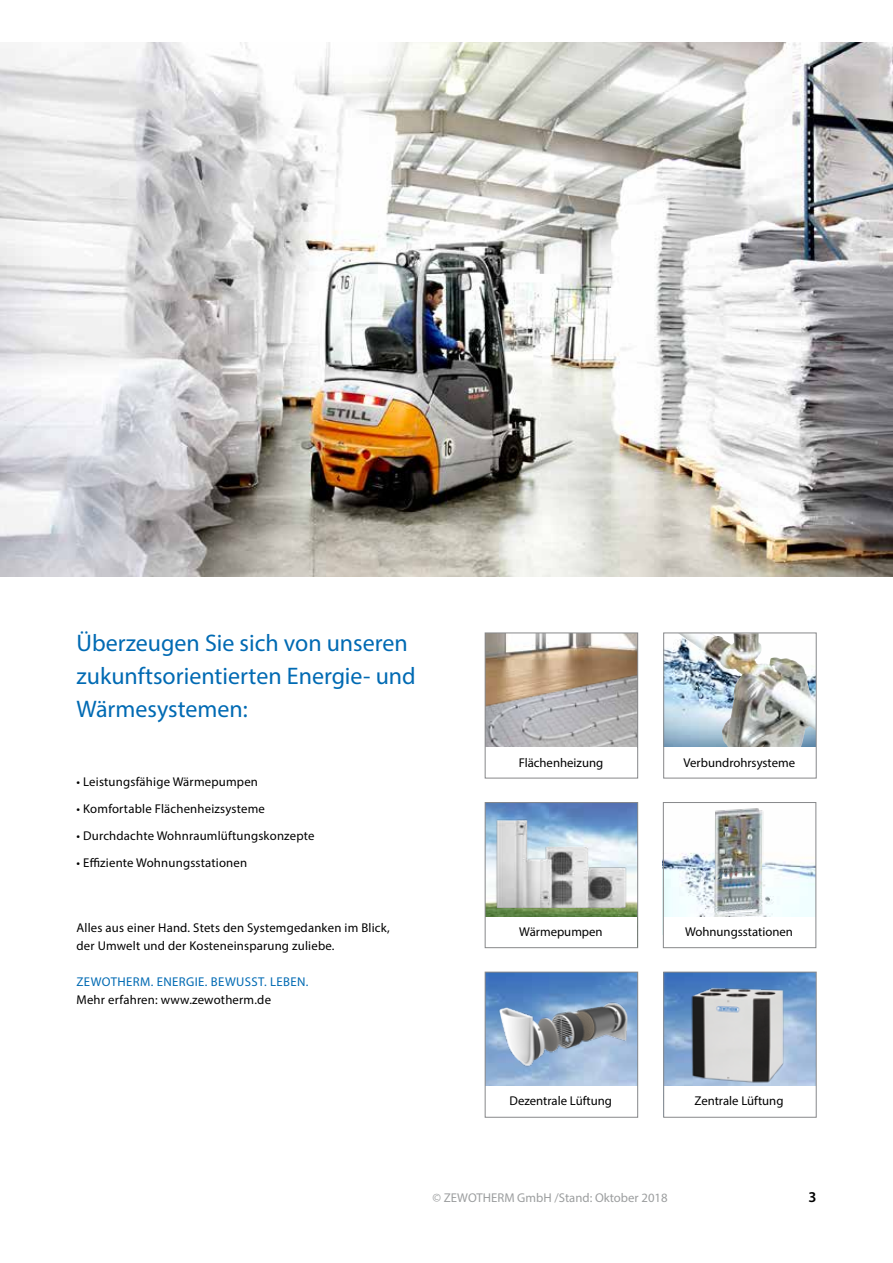
<style>
.page{position:relative;width:893px;height:1263px;background:#fff}
.page>*{position:absolute;margin:0;border:0;box-sizing:border-box;transform-origin:0 0}
.t1{font:24px/33px "Myriad Pro";color:#006ab3}
.t2{font:600 15px "Myriad Pro";color:#000}
.t3{font:12.75px/18px "Myriad Pro";letter-spacing:.015em;color:#000}
.t4{font:12.75px "Myriad Pro";color:#9c9e9f}
.t5{font:12.75px "Myriad Pro";letter-spacing:.03em;color:#006ab3}
</style>
<div class="page">
<img style="left:0;top:43px;width:893px;height:533px">
<img style="left:665px;top:857px;width:149px;height:60px">
<img style="left:678px;top:808px;width:119px;height:109px">
<div style="left:663px;top:802px;width:153px;height:146px;border:1px solid #87888a"></div>
<img style="left:487px;top:804px;width:149px;height:113px">
<img style="left:489px;top:811px;width:147px;height:97px">
<div style="left:485px;top:802px;width:153px;height:146px;border:1px solid #87888a"></div>
<img style="left:487px;top:634px;width:149px;height:37px">
<img style="left:487px;top:671px;width:149px;height:76px">
<div style="left:485px;top:632px;width:153px;height:146px;border:1px solid #87888a"></div>
<img style="left:665px;top:640px;width:150px;height:107px">
<img style="left:678px;top:634px;width:127px;height:113px">
<div style="left:663px;top:632px;width:154px;height:146px;border:1px solid #87888a"></div>
<img style="left:487px;top:974px;width:149px;height:112px">
<img style="left:489px;top:992px;width:147px;height:83px">
<div style="left:485px;top:972px;width:153px;height:146px;border:1px solid #87888a"></div>
<img style="left:665px;top:974px;width:150px;height:112px">
<img style="left:665px;top:979px;width:150px;height:104px">
<img style="left:686px;top:984px;width:102px;height:101px">
<div style="left:663px;top:972px;width:154px;height:146px;border:1px solid #87888a"></div>
<h1 class="t1" style="left:77px;top:626px;width:341px">Überzeugen Sie sich von unseren zukunftsorientierten Energie- und<br>Wärmesystemen:</h1>
<p class="t3" style="left:77px;top:772px;width:183px">• Leistungsfähige Wärmepumpen</p>
<p class="t3" style="left:77px;top:799px;width:190px">• Komfortable Flächenheizsysteme</p>
<p class="t3" style="left:77px;top:826px;width:240px">• Durchdachte Wohnraumlüftungskonzepte</p>
<p class="t3" style="left:77px;top:853px;width:172px">• Effiziente Wohnungsstationen</p>
<p class="t3" style="left:77px;top:918px;width:315px">Alles aus einer Hand. Stets den Systemgedanken im Blick, der Umwelt und der Kosteneinsparung zuliebe.</p>
<p class="t5" style="left:77px;top:973px;width:234px">ZEWOTHERM. ENERGIE. BEWUSST. LEBEN.</p>
<p class="t3" style="left:77px;top:990px;width:196px">Mehr erfahren: www.zewotherm.de</p>
<p class="t3" style="left:519px;top:753px;width:86px">Flächenheizung</p>
<p class="t3" style="left:683px;top:753px;width:113px">Verbundrohrsysteme</p>
<p class="t3" style="left:519px;top:922px;width:85px">Wärmepumpen</p>
<p class="t3" style="left:685px;top:922px;width:109px">Wohnungsstationen</p>
<p class="t3" style="left:510px;top:1092px;width:104px">Dezentrale Lüftung</p>
<p class="t3" style="left:694px;top:1092px;width:91px">Zentrale Lüftung</p>
<p class="t4" style="left:432px;top:1189px;width:237px">© ZEWOTHERM GmbH /Stand: Oktober 2018</p>
<p class="t2" style="left:808px;top:1187px;width:10px">3</p>
</div>
